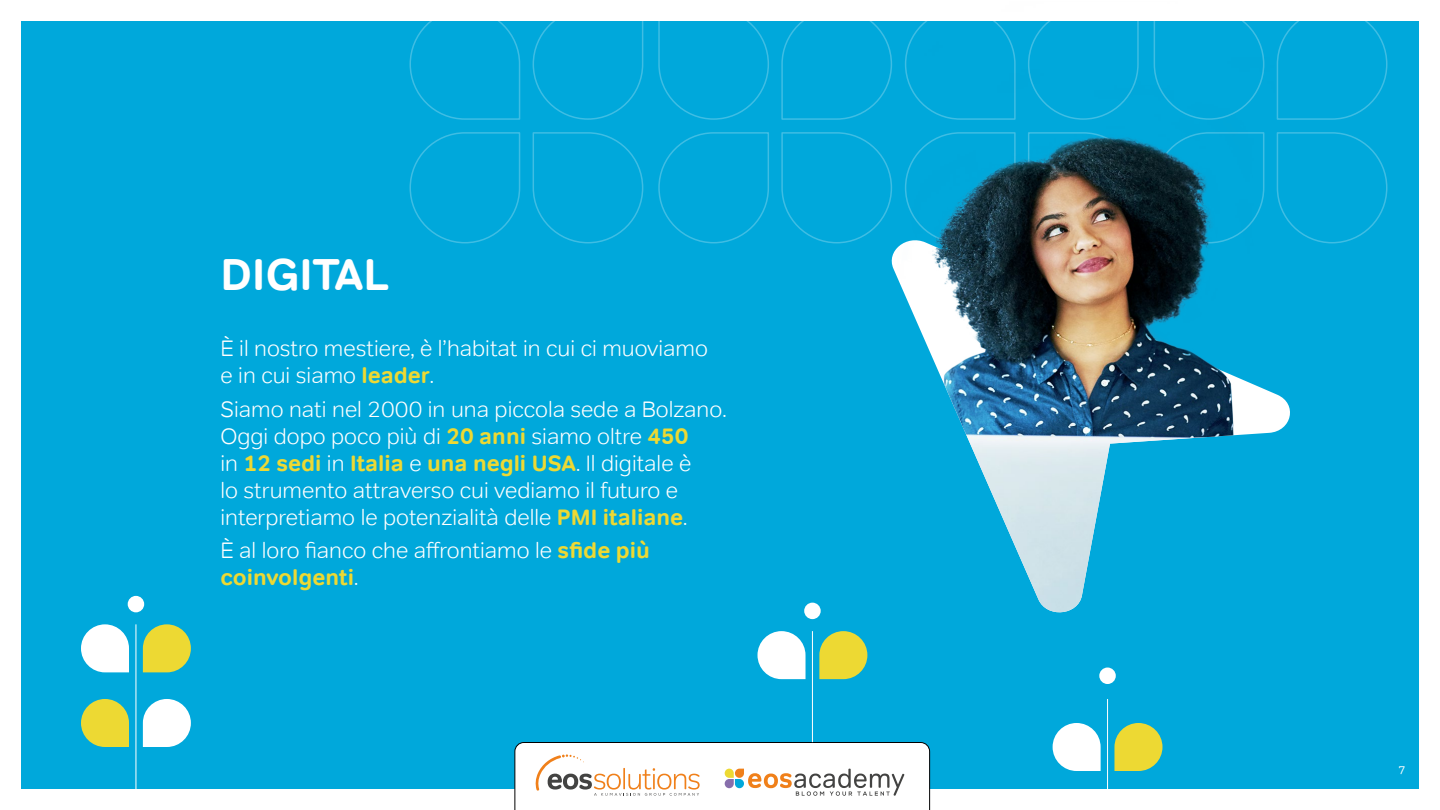
<style>
.page{position:relative;width:1440px;height:810px;background:#fff}
.page>*{position:absolute;margin:0;border:0;box-sizing:border-box;transform-origin:0 0}
.t1{font:700 45px "Tondo";color:#fff}
.t2{font:300 22.5px/27px "Tondo";color:#fff}
.t3{font:11.25px "Tondo";color:#fff}
.s1{font-weight:700;color:#edd933}
</style>
<div class="page">
<div style="left:21px;top:21px;width:1398px;height:768px;background:#00a8db"></div>
<svg style="left:514px;top:742px;width:416px;height:68px"></svg>
<hr style="left:136px;top:624px;width:1px;height:165px;background:#fff">
<svg style="left:81px;top:624px;width:48px;height:48px"></svg>
<svg style="left:143px;top:624px;width:48px;height:48px"></svg>
<svg style="left:143px;top:699px;width:48px;height:48px"></svg>
<svg style="left:81px;top:699px;width:48px;height:48px"></svg>
<div style="left:128px;top:596px;width:16px;height:16px;background:#fff;border-radius:50%"></div>
<hr style="left:812px;top:631px;width:1px;height:111px;background:#fff">
<svg style="left:758px;top:631px;width:48px;height:48px"></svg>
<svg style="left:819px;top:631px;width:48px;height:48px"></svg>
<hr style="left:1107px;top:699px;width:1px;height:90px;background:#fff">
<svg style="left:1053px;top:723px;width:48px;height:48px"></svg>
<svg style="left:1114px;top:723px;width:49px;height:48px"></svg>
<div style="left:1099px;top:668px;width:17px;height:16px;background:#fff;border-radius:50%"></div>
<div style="left:804px;top:603px;width:17px;height:16px;background:#fff;border-radius:50%"></div>
<svg style="left:409px;top:21px;width:432px;height:223px"></svg>
<svg style="left:1276px;top:21px;width:112px;height:223px"></svg>
<img style="left:962px;top:240px;width:329px;height:373px">
<img style="left:841px;top:21px;width:434px;height:405px">
<h1 class="t1" style="left:220px;top:247px;width:170px">DIGITAL</h1>
<p class="t2" style="left:220px;top:335px;width:489px">È il nostro mestiere, è l’habitat in cui ci muoviamo e in cui siamo <span class="s1">leader</span>.</p>
<p class="t2" style="left:220px;top:395px;width:508px">Siamo nati nel 2000 in una piccola sede a Bolzano.<br>Oggi dopo poco più di <span class="s1">20 anni</span> siamo oltre <span class="s1">450<br></span>in <span class="s1">12 sedi</span> in <span class="s1">Italia</span> e <span class="s1">una negli USA</span>. Il digitale è<br>lo strumento attraverso cui vediamo il futuro e interpretiamo le potenzialità delle <span class="s1">PMI italiane</span>.</p>
<p class="t2" style="left:220px;top:536px;width:431px">È al loro fianco che affrontiamo le <span class="s1">sfide più coinvolgenti</span>.</p>
<p class="t3" style="left:1399px;top:764px;width:8px">7</p>
</div>
